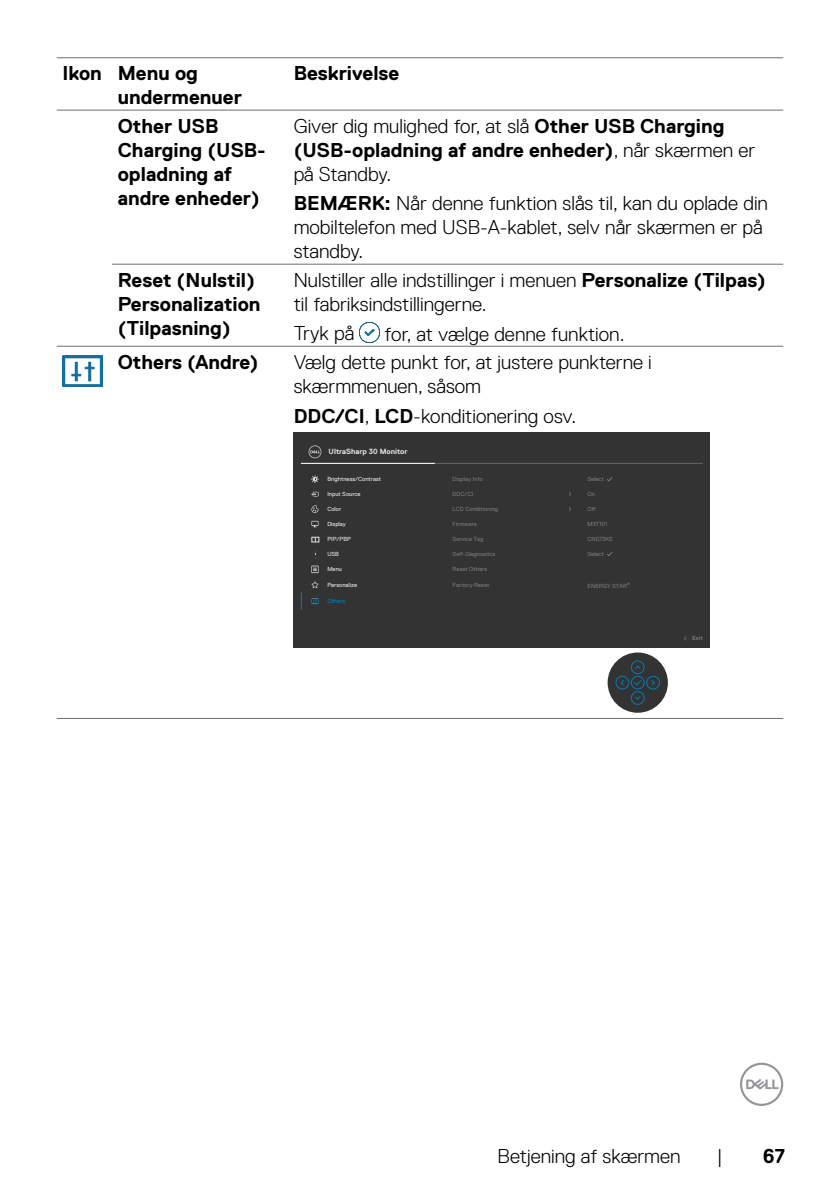
<style>
.page{position:relative;width:840px;height:1191px;background:#fff}
.page>*{position:absolute;margin:0;border:0;box-sizing:border-box;transform-origin:0 0}
.t1{font:300 20px/24px "Dell Replica";color:#000}
.t2{font:700 20px/24px "Dell Replica";color:#000}
.t3{font:700 7.6px "Dell Replica";color:#e4e4e4}
.t4{font:6px "Dell Replica";color:#777}
.t5{font:6px "Dell Replica";color:#e4e4e4}
.t6{font:6px "Dell Replica";color:#007db8}
.t7{font:700 6px "Dell Replica";color:#777}
.t8{font:6px "Dell Replica";color:#e3e3e3}
.s1{font-weight:700}
</style>
<div class="page">
<svg style="left:740px;top:1062px;width:42px;height:44px"></svg>
<hr style="left:112px;top:264px;width:176px;height:1px;background:#6d6e71">
<hr style="left:288px;top:264px;width:494px;height:1px;background:#6d6e71">
<hr style="left:57px;top:346px;width:55px;height:1px;background:#6d6e71">
<hr style="left:112px;top:346px;width:176px;height:1px;background:#6d6e71">
<hr style="left:288px;top:346px;width:494px;height:1px;background:#6d6e71">
<hr style="left:57px;top:718px;width:55px;height:1px;background:#6d6e71">
<hr style="left:112px;top:718px;width:176px;height:1px;background:#6d6e71">
<hr style="left:288px;top:718px;width:494px;height:1px;background:#6d6e71">
<hr style="left:57px;top:57px;width:55px;height:1px;background:#6d6e71">
<hr style="left:112px;top:57px;width:176px;height:1px;background:#6d6e71">
<hr style="left:288px;top:57px;width:494px;height:1px;background:#6d6e71">
<hr style="left:57px;top:110px;width:55px;height:1px;background:#6d6e71">
<hr style="left:112px;top:110px;width:176px;height:1px;background:#6d6e71">
<hr style="left:288px;top:110px;width:494px;height:1px;background:#6d6e71">
<img style="left:359px;top:322px;width:20px;height:20px">
<img style="left:62px;top:356px;width:40px;height:31px">
<div style="left:293px;top:432px;width:416px;height:215px;background:#333"></div>
<div style="left:607px;top:652px;width:60px;height:60px;background:#333;border-radius:50%"></div>
<div style="left:630px;top:676px;width:14px;height:13px;border:1px solid #007db8;border-radius:50%"></div>
<div style="left:630px;top:691px;width:14px;height:13px;border:1px solid #007db8;border-radius:50%"></div>
<div style="left:630px;top:660px;width:14px;height:14px;border:1px solid #007db8;border-radius:50%"></div>
<div style="left:615px;top:676px;width:13px;height:13px;border:1px solid #007db8;border-radius:50%"></div>
<div style="left:646px;top:676px;width:13px;height:13px;border:1px solid #007db8;border-radius:50%"></div>
<svg style="left:635px;top:696px;width:5px;height:4px"></svg>
<svg style="left:635px;top:665px;width:5px;height:4px"></svg>
<svg style="left:620px;top:680px;width:4px;height:6px"></svg>
<svg style="left:632px;top:679px;width:10px;height:7px"></svg>
<hr style="left:301px;top:463px;width:401px;height:1px;background:#666">
<hr style="left:301px;top:463px;width:133px;height:1px;background:#fff">
<svg style="left:301px;top:592px;width:1px;height:18px"></svg>
<svg style="left:311px;top:598px;width:7px;height:6px"></svg>
<svg style="left:312px;top:599px;width:6px;height:4px"></svg>
<svg style="left:311px;top:565px;width:7px;height:8px"></svg>
<svg style="left:312px;top:566px;width:6px;height:6px"></svg>
<svg style="left:308px;top:445px;width:13px;height:13px"></svg>
<svg style="left:311px;top:492px;width:7px;height:4px"></svg>
<svg style="left:311px;top:521px;width:7px;height:6px"></svg>
<svg style="left:311px;top:505px;width:7px;height:8px"></svg>
<svg style="left:311px;top:475px;width:7px;height:8px"></svg>
<svg style="left:311px;top:537px;width:8px;height:5px"></svg>
<svg style="left:311px;top:581px;width:7px;height:7px"></svg>
<p class="t2" style="left:118px;top:62px;width:126px;text-indent:-55px">Ikon Menu og undermenuer</p>
<p class="t2" style="left:293px;top:62px;width:107px">Beskrivelse</p>
<p class="t2" style="left:118px;top:114px;width:149px">Other USB<br>Charging (USB&shy;opladning af andre enheder)</p>
<p class="t1" style="left:293px;top:114px;width:462px">Giver dig mulighed for, at slå <span class="s1">Other USB Charging (USB-opladning af andre enheder)</span>, når skærmen er på Standby.</p>
<p class="t1" style="left:293px;top:192px;width:475px"><span class="s1">BEMÆRK:</span> Når denne funktion slås til, kan du oplade din mobiltelefon med USB-A-kablet, selv når skærmen er på standby.</p>
<p class="t2" style="left:118px;top:268px;width:144px">Reset (Nulstil)<br>Personalization (Tilpasning)</p>
<p class="t1" style="left:293px;top:268px;width:473px">Nulstiller alle indstillinger i menuen <span class="s1">Personalize (Tilpas) </span>til fabriksindstillingerne.</p>
<p class="t1" style="left:293px;top:322px;width:62px">Tryk på</p>
<p class="t1" style="left:384px;top:322px;width:241px">for, at vælge denne funktion.</p>
<p class="t2" style="left:118px;top:350px;width:142px">Others (Andre)</p>
<p class="t1" style="left:293px;top:350px;width:359px">Vælg dette punkt for, at justere punkterne i skærmmenuen, såsom</p>
<p class="t1" style="left:293px;top:404px;width:284px"><span class="s1">DDC/CI</span>, <span class="s1">LCD</span>-konditionering osv.</p>
<p class="t3" style="left:328px;top:447px;width:80px">UltraSharp 30 Monitor</p>
<p class="t5" style="left:327px;top:475px;width:55px">Brightness/Contrast</p>
<p class="t5" style="left:327px;top:490px;width:35px">Input Source</p>
<p class="t5" style="left:327px;top:520px;width:20px">Display</p>
<p class="t5" style="left:327px;top:505px;width:15px">Color</p>
<p class="t5" style="left:327px;top:536px;width:25px">PIP/PBP</p>
<p class="t5" style="left:327px;top:550px;width:13px">USB</p>
<p class="t8" style="left:327px;top:566px;width:16px">Menu</p>
<p class="t5" style="left:327px;top:581px;width:31px">Personalize</p>
<p class="t6" style="left:327px;top:597px;width:19px">Others</p>
<p class="t4" style="left:452px;top:475px;width:32px">Display Info</p>
<p class="t4" style="left:587px;top:475px;width:18px">Select</p>
<p class="t4" style="left:452px;top:490px;width:22px">DDC/CI</p>
<p class="t4" style="left:587px;top:490px;width:9px">On</p>
<p class="t4" style="left:452px;top:505px;width:47px">LCD Conditioning</p>
<p class="t4" style="left:587px;top:505px;width:10px">O-</p>
<p class="t4" style="left:452px;top:520px;width:26px">Firmware</p>
<p class="t4" style="left:587px;top:520px;width:22px">M3T101</p>
<p class="t4" style="left:452px;top:536px;width:32px">Service Tag</p>
<p class="t4" style="left:587px;top:536px;width:27px">CN073K0</p>
<p class="t4" style="left:452px;top:550px;width:44px">Self-Diagnostics</p>
<p class="t4" style="left:587px;top:550px;width:18px">Select</p>
<p class="t4" style="left:452px;top:566px;width:36px">Reset Others</p>
<p class="t4" style="left:452px;top:581px;width:38px">Factory Reset</p>
<p class="t4" style="left:587px;top:582px;width:44px">ENERGY STAR<sup>®</sup></p>
<p class="t7" style="left:691px;top:635px;width:12px">Exit</p>
<p class="t1" style="left:497px;top:1143px;width:184px">Betjening af skærmen</p>
<p class="t1" style="left:716px;top:1143px;width:7px">|</p>
<p class="t2" style="left:762px;top:1143px;width:23px">67</p>
</div>
